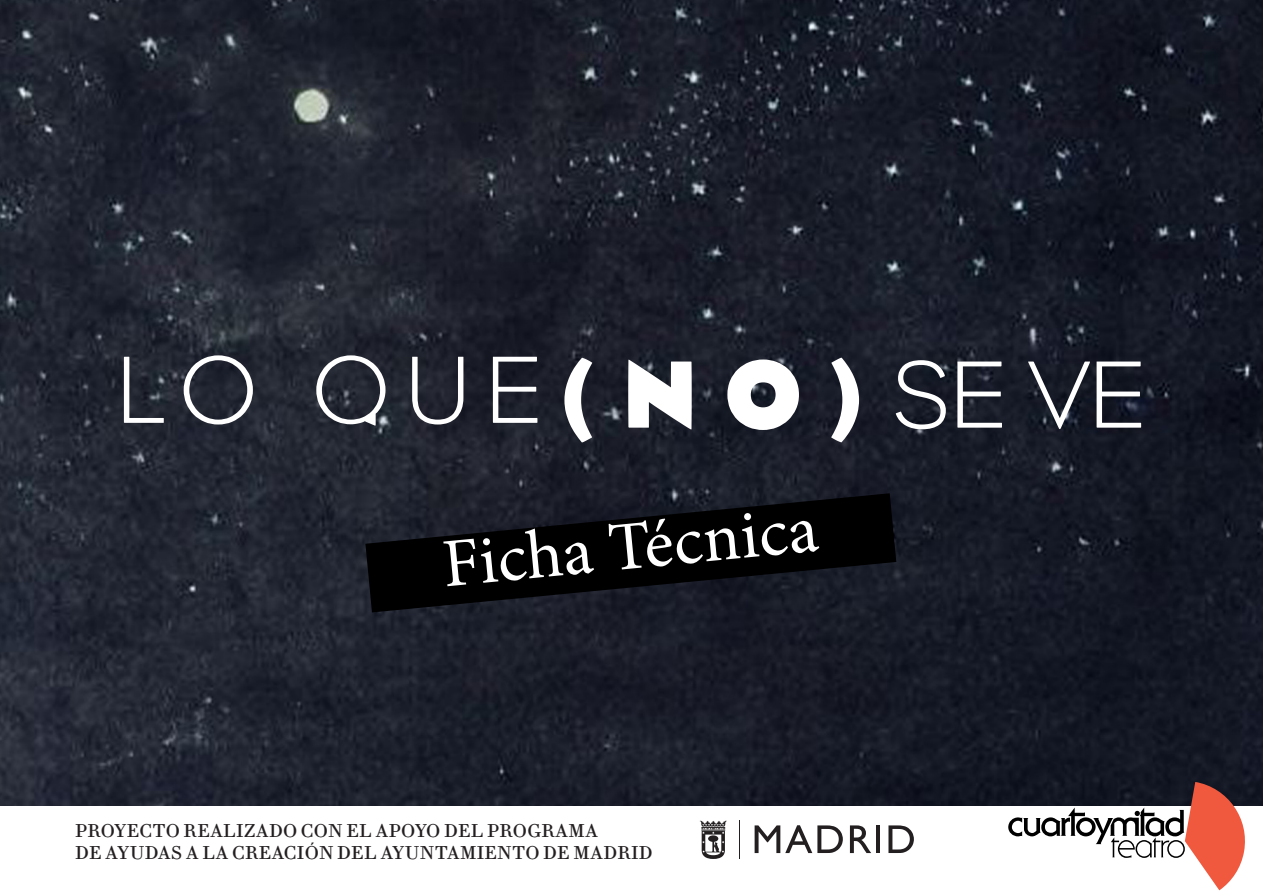
<style>
.page{position:relative;width:1263px;height:893px;background:#fff}
.page>*{position:absolute;margin:0;border:0;box-sizing:border-box;transform-origin:0 0}
.t1{font:300 97.5px "Eagle";letter-spacing:.15em;color:#fff}
.t2{font:69px "Minion Pro";color:#fff}
.t3{font:18px/21.6px "VF Didot 7";letter-spacing:.01em;color:#231f20}
.s1{font-weight:700}
</style>
<div class="page">
<img style="left:0;top:0;width:1263px;height:806px">
<hr style="left:739px;top:821px;width:1px;height:38px;background:#231f20">
<svg style="left:755px;top:825px;width:88px;height:28px"></svg>
<svg style="left:850px;top:825px;width:21px;height:28px"></svg>
<hr style="left:876px;top:825px;width:4px;height:28px;background:#231f20">
<svg style="left:888px;top:825px;width:26px;height:28px"></svg>
<svg style="left:699px;top:821px;width:28px;height:38px"></svg>
<svg style="left:1008px;top:782px;width:242px;height:108px"></svg>
<svg style="left:365px;top:493px;width:531px;height:119px;background:#0b0c11"></svg>
<p class="t1" style="left:117px;top:335px;width:1030px">LO QUE<span class="s1">(NO)</span>SE VE</p>
<p class="t2" style="left:439px;top:517px;width:378px;rotate:-5deg">Ficha Técnica</p>
<p class="t3" style="left:75px;top:819px;width:579px">PROYECTO REALIZADO CON EL APOYO DEL PROGRAMA<br>DE AYUDAS A LA CREACIÓN DEL AYUNTAMIENTO DE MADRID</p>
</div>
